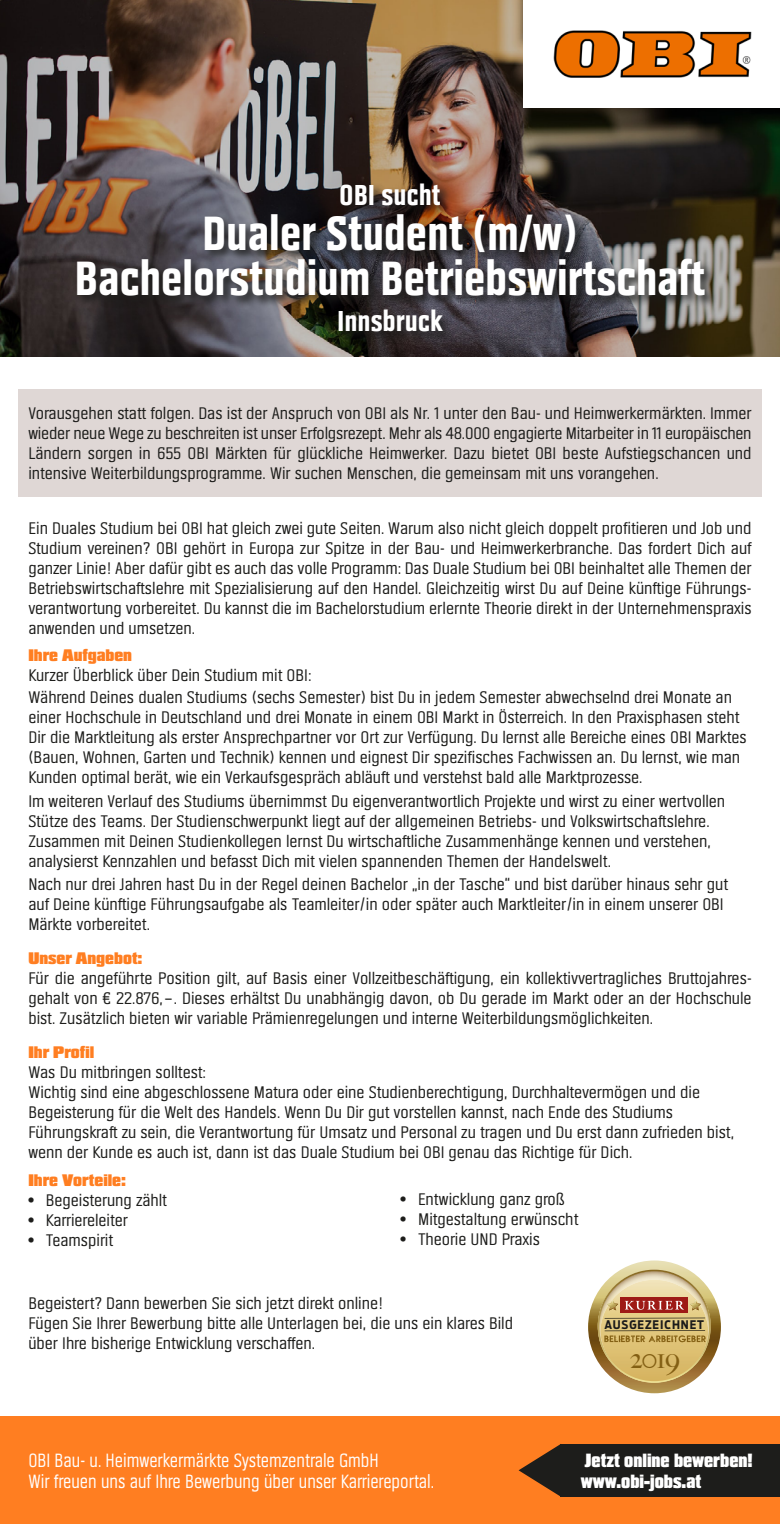
<style>
.page{position:relative;width:780px;height:1524px;background:#fff}
.page>*{position:absolute;margin:0;border:0;box-sizing:border-box;transform-origin:0 0}
.t1{font:700 50px/45px "Obi Sans ML";letter-spacing:-.01em;color:#fff;text-align:center;scale:.9 1}
.t2{font:700 30px "Obi Sans ML";color:#fff;scale:.9 1}
.t3{font:500 29px "Big Caslon";color:#835f13}
.t4{font:20px/21.2px "Obi Sans ML";color:#fff;scale:.9 1}
.t5{font:900 20px/21.2px "Obi Sans ML";color:#fff;scale:.9 1}
.t6{font:17.5px/20px "Obi Sans ML";color:#1d1d1b}
.t7{font:900 17.5px "Obi Sans ML";color:#ff7e21}
.t8{font:700 11.75px "Antenna Cond";letter-spacing:.08em;color:#1a1a1a}
</style>
<div class="page">
<div style="left:18px;top:389px;width:743px;height:108px;background:#dfd7d5"></div>
<img style="left:0;top:0;width:780px;height:356px">
<div style="left:75px;top:181px;width:642px;height:162px;background:#1d1d1b;opacity:.9"></div>
<img style="left:523px;top:0;width:257px;height:107px">
<svg style="left:588px;top:1260px;width:133px;height:133px"></svg>
<div style="left:0;top:1416px;width:780px;height:108px;background:#ff7e21"></div>
<div style="left:560px;top:1444px;width:220px;height:52px;background:#1d1d1b"></div>
<svg style="left:518px;top:1444px;width:42px;height:52px"></svg>
<h2 class="t2" style="left:339px;top:178px;width:114px">OBI sucht</h2>
<h1 class="t1" style="left:75px;top:211px;width:702px">Dualer Student (m/w)<br>Bachelorstudium Betriebswirtschaft</h1>
<h2 class="t2" style="left:337px;top:304px;width:119px">Innsbruck</h2>
<p class="t6" style="left:28px;top:403px;width:724px;text-align:justify">Vorausgehen statt folgen. Das ist der Anspruch von OBI als Nr. 1 unter den Bau- und Heimwerkermärkten. Immer wieder neue Wege zu beschreiten ist unser Erfolgsrezept. Mehr als 48.000 engagierte Mitarbeiter in 11 europäischen Ländern sorgen in 655 OBI Märkten für glückliche Heimwerker. Dazu bietet OBI beste Aufstiegschancen und intensive Weiterbildungsprogramme. Wir suchen Menschen, die gemeinsam mit uns vorangehen.</p>
<p class="t6" style="left:28px;top:518px;width:724px;text-align:justify">Ein Duales Studium bei OBI hat gleich zwei gute Seiten. Warum also nicht gleich doppelt profitieren und Job und Studium vereinen? OBI gehört in Europa zur Spitze in der Bau- und Heimwerkerbranche. Das fordert Dich auf ganzer Linie! Aber dafür gibt es auch das volle Programm: Das Duale Studium bei OBI beinhaltet alle Themen der Betriebswirtschaftslehre mit Spezialisierung auf den Handel. Gleichzeitig wirst Du auf Deine künftige Führungs&shy;verantwortung vorbereitet. Du kannst die im Bachelorstudium erlernte Theorie direkt in der Unternehmenspraxis anwenden und umsetzen.</p>
<p class="t7" style="left:28px;top:646px;width:105px">Ihre Aufgaben</p>
<p class="t6" style="left:28px;top:664px;width:705px;line-height:22px">Kurzer Überblick über Dein Studium mit OBI:<br>Während Deines dualen Studiums (sechs Semester) bist Du in jedem Semester abwechselnd drei Monate an</p>
<p class="t6" style="left:28px;top:707px;width:720px">einer Hochschule in Deutschland und drei Monate in einem OBI Markt in Österreich. In den Praxisphasen steht Dir die Marktleitung als erster Ansprechpartner vor Ort zur Verfügung. Du lernst alle Bereiche eines OBI Marktes (Bauen, Wohnen, Garten und Technik) kennen und eignest Dir spezifisches Fachwissen an. Du lernst, wie man Kunden optimal berät, wie ein Verkaufsgespräch abläuft und verstehst bald alle Marktprozesse.</p>
<p class="t6" style="left:28px;top:791px;width:698px">Im weiteren Verlauf des Studiums übernimmst Du eigenverantwortlich Projekte und wirst zu einer wertvollen Stütze des Teams. Der Studienschwerpunkt liegt auf der allgemeinen Betriebs- und Volkswirtschaftslehre.<br>Zusammen mit Deinen Studienkollegen lernst Du wirtschaftliche Zusammenhänge kennen und verstehen, analysierst Kennzahlen und befasst Dich mit vielen spannenden Themen der Handelswelt.</p>
<p class="t6" style="left:28px;top:874px;width:701px">Nach nur drei Jahren hast Du in der Regel deinen Bachelor „in der Tasche“ und bist darüber hinaus sehr gut auf Deine künftige Führungsaufgabe als Teamleiter/in oder später auch Marktleiter/in in einem unserer OBI<br>Märkte vorbereitet.</p>
<p class="t7" style="left:28px;top:949px;width:115px">Unser Angebot:</p>
<p class="t6" style="left:28px;top:969px;width:724px;text-align:justify">Für die angeführte Position gilt, auf Basis einer Vollzeitbeschäftigung, ein kollektivvertragliches Bruttojahres&shy;gehalt von € 22.876,–. Dieses erhältst Du unabhängig davon, ob Du gerade im Markt oder an der Hochschule bist. Zusätzlich bieten wir variable Prämienregelungen und interne Weiterbildungsmöglichkeiten.</p>
<p class="t7" style="left:28px;top:1043px;width:67px">Ihr Profil</p>
<p class="t6" style="left:28px;top:1063px;width:707px">Was Du mitbringen solltest:<br>Wichtig sind eine abgeschlossene Matura oder eine Studienberechtigung, Durchhaltevermögen und die Begeisterung für die Welt des Handels. Wenn Du Dir gut vorstellen kannst, nach Ende des Studiums Führungskraft zu sein, die Verantwortung für Umsatz und Personal zu tragen und Du erst dann zufrieden bist, wenn der Kunde es auch ist, dann ist das Duale Studium bei OBI genau das Richtige für Dich.</p>
<p class="t7" style="left:28px;top:1171px;width:99px">Ihre Vorteile:</p>
<p class="t6" style="left:28px;top:1190px;width:140px">• Begeisterung zählt</p>
<p class="t6" style="left:28px;top:1210px;width:101px">• Karriereleiter</p>
<p class="t6" style="left:28px;top:1230px;width:86px">• Teamspirit</p>
<p class="t6" style="left:400px;top:1189px;width:165px">• Entwicklung ganz groß</p>
<p class="t6" style="left:400px;top:1209px;width:179px">• Mitgestaltung erwünscht</p>
<p class="t6" style="left:400px;top:1229px;width:141px">• Theorie UND Praxis</p>
<p class="t6" style="left:28px;top:1293px;width:486px">Begeistert? Dann bewerben Sie sich jetzt direkt online!<br>Fügen Sie Ihrer Bewerbung bitte alle Unterlagen bei, die uns ein klares Bild über Ihre bisherige Entwicklung verschaffen.</p>
<p class="t8" style="left:604px;top:1317px;width:101px">AUSGEZEICHNET</p>
<h3 class="t3" style="left:630px;top:1333px;width:52px">2019</h3>
<p class="t4" style="left:28px;top:1450px;width:452px">OBI Bau- u. Heimwerkermärkte Systemzentrale GmbH<br>Wir freuen uns auf Ihre Bewerbung über unser Karriereportal.</p>
<p class="t5" style="left:580px;top:1450px;width:192px">Jetzt online bewerben! www.obi-jobs.at</p>
</div>
